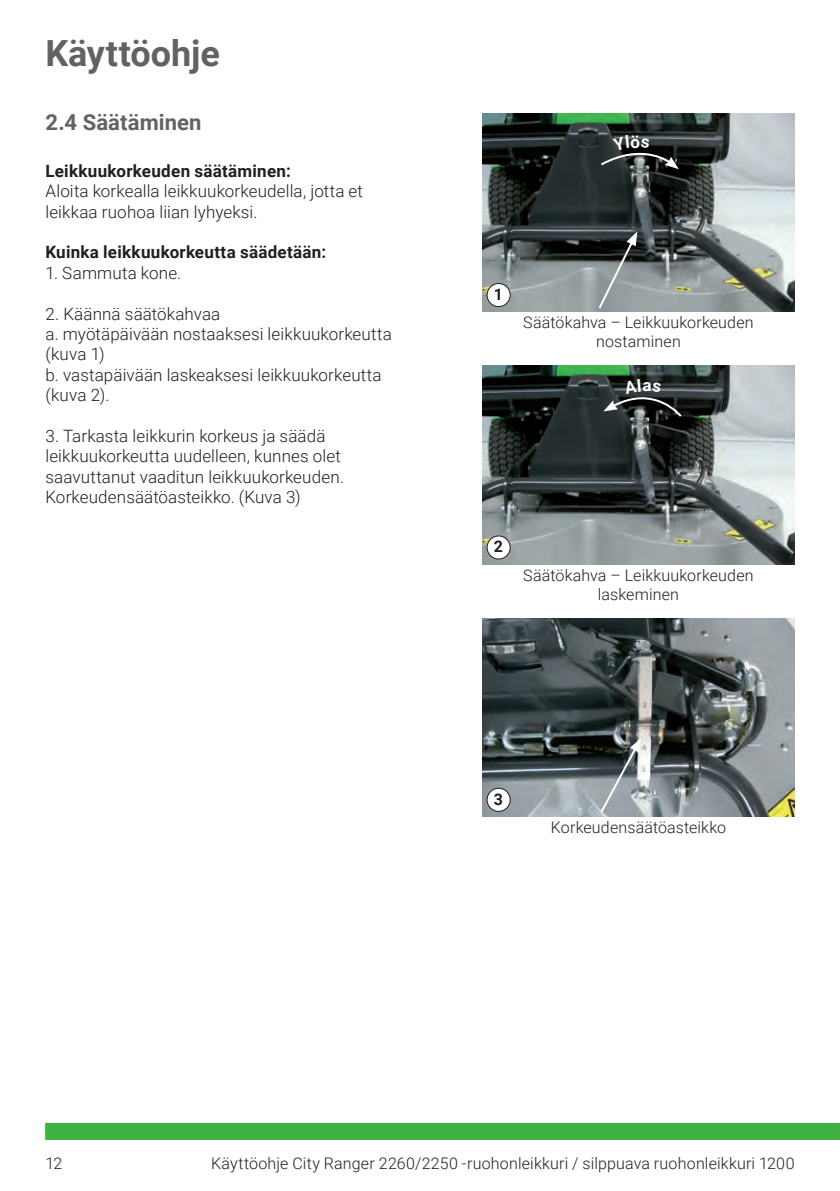
<style>
.page{position:relative;width:840px;height:1191px;background:#fff}
.page>*{position:absolute;margin:0;border:0;box-sizing:border-box;transform-origin:0 0}
.t1{font:700 36px "Roboto";letter-spacing:-.005em;color:#616265}
.t2{font:700 22px "Roboto";letter-spacing:.005em;color:#616265}
.t3{font:300 17px/20.4px "Roboto";letter-spacing:.01em;color:#231f20}
.t4{font:700 17px "Roboto";letter-spacing:.015em;color:#231f20}
.t5{font:700 17px "Roboto";color:#fff}
.t6{font:300 16px/19.2px "Roboto";letter-spacing:.01em;color:#231f20;text-align:center}
.t7{font:700 16px "Roboto";color:#231f20}
</style>
<div class="page">
<div style="left:45px;top:1123px;width:794px;height:17px;background:#40b143"></div>
<img style="left:482px;top:366px;width:312px;height:198px">
<img style="left:482px;top:113px;width:312px;height:199px">
<img style="left:482px;top:618px;width:312px;height:198px">
<svg style="left:596px;top:231px;width:41px;height:80px;background:#6f7677"></svg>
<svg style="left:598px;top:738px;width:42px;height:76px;background:#757d80"></svg>
<div style="left:487px;top:283px;width:23px;height:23px;background:#fff;border-radius:50%"></div>
<div style="left:486px;top:283px;width:24px;height:24px;border:1px solid #231f20;border-radius:50%"></div>
<div style="left:487px;top:536px;width:23px;height:23px;background:#fff;border-radius:50%"></div>
<div style="left:486px;top:535px;width:24px;height:24px;border:1px solid #231f20;border-radius:50%"></div>
<div style="left:487px;top:788px;width:23px;height:23px;background:#fff;border-radius:50%"></div>
<div style="left:486px;top:788px;width:24px;height:24px;border:1px solid #231f20;border-radius:50%"></div>
<svg style="left:598px;top:135px;width:80px;height:34px;background:#3b4141"></svg>
<svg style="left:603px;top:379px;width:79px;height:39px;background:#373c3c"></svg>
<h1 class="t1" style="left:45px;top:28px;width:176px">Käyttöohje</h1>
<p class="t2" style="left:45px;top:107px;width:158px">2.4 Säätäminen</p>
<p class="t4" style="left:45px;top:159px;width:247px">Leikkuukorkeuden säätäminen:</p>
<p class="t3" style="left:45px;top:180px;width:319px">Aloita korkealla leikkuukorkeudella, jotta et leikkaa ruohoa liian lyhyeksi.</p>
<p class="t4" style="left:45px;top:240px;width:282px">Kuinka leikkuukorkeutta säädetään:</p>
<p class="t3" style="left:45px;top:262px;width:137px">1. Sammuta kone.</p>
<p class="t3" style="left:45px;top:303px;width:348px">2. Käännä säätökahvaa<br>a. myötäpäivään nostaaksesi leikkuukorkeutta (kuva 1)<br>b. vastapäivään laskeaksesi leikkuukorkeutta (kuva 2).</p>
<p class="t3" style="left:45px;top:425px;width:300px">3. Tarkasta leikkurin korkeus ja säädä leikkuukorkeutta uudelleen, kunnes olet saavuttanut vaaditun leikkuukorkeuden.<br>Korkeudensäätöasteikko. (Kuva 3)</p>
<p class="t7" style="left:493px;top:283px;width:11px">1</p>
<p class="t6" style="left:523px;top:312px;width:232px">Säätökahva – Leikkuukorkeuden nostaminen</p>
<p class="t5" style="left:642px;top:373px;width:11px">a</p>
<p class="t7" style="left:493px;top:535px;width:11px">2</p>
<p class="t6" style="left:523px;top:564px;width:232px">Säätökahva – Leikkuukorkeuden laskeminen</p>
<p class="t7" style="left:493px;top:787px;width:11px">3</p>
<p class="t6" style="left:550px;top:817px;width:176px">Korkeudensäätöasteikko</p>
<p class="t6" style="left:45px;top:1153px;width:18px">12</p>
<p class="t6" style="left:211px;top:1153px;width:584px">Käyttöohje City Ranger 2260/2250 -ruohonleikkuri / silppuava ruohonleikkuri 1200</p>
</div>
